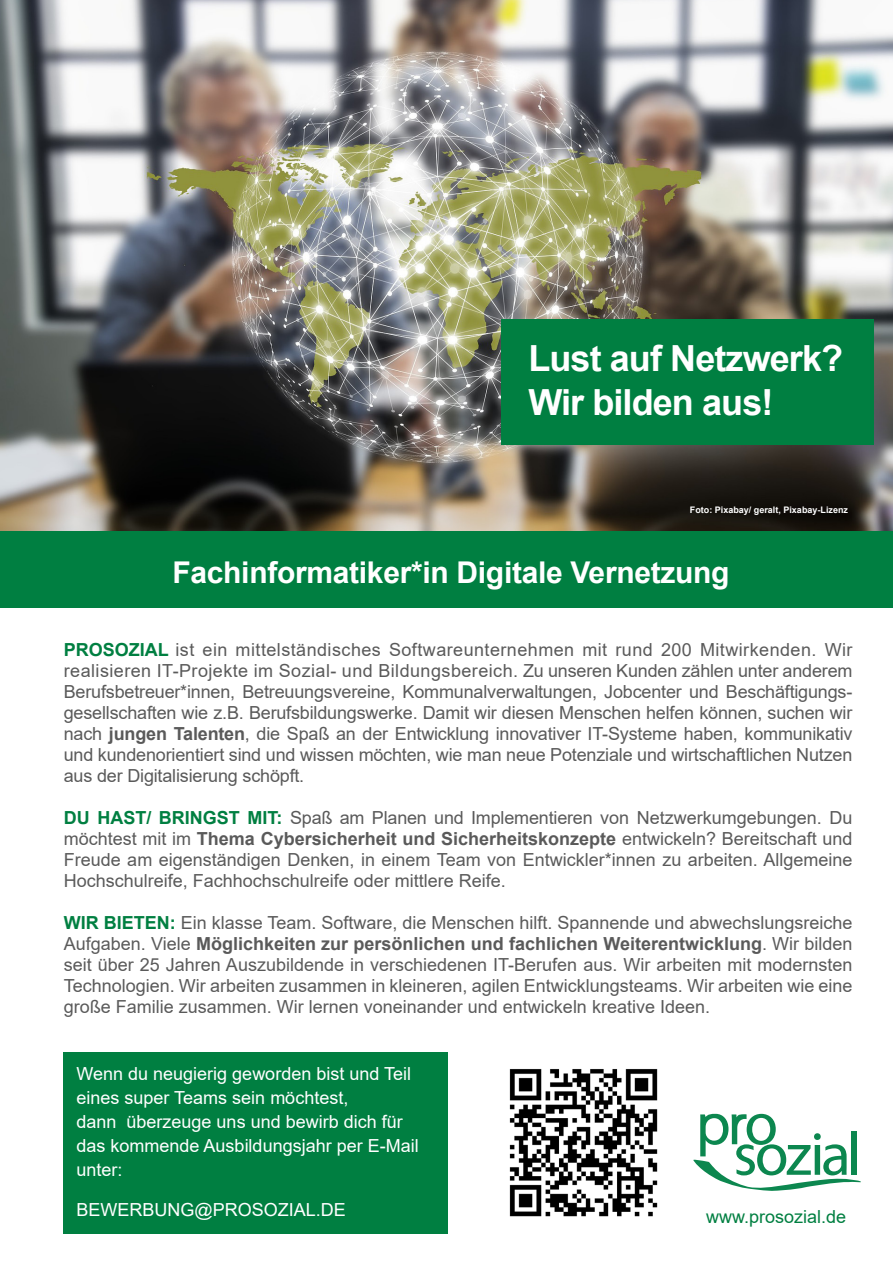
<style>
.page{position:relative;width:893px;height:1263px;background:#fff}
.page>*{position:absolute;margin:0;border:0;box-sizing:border-box;transform-origin:0 0}
.t1{font:700 36px/43.2px "Arial";letter-spacing:-.025em;color:#fff}
.t2{font:700 30px "Arial";letter-spacing:-.01em;color:#fff}
.t3{font:18px/21px "Arial";color:#5a5a5a;text-align:justify}
.t4{font:18px/24px "Arial";color:#fff}
.t5{font:18px "Arial";color:#007f41}
.t6{font:700 9px "Arial";color:#fff}
.s1{font-weight:700;color:#007f41}
.s2{font-weight:700}
</style>
<div class="page">
<div style="left:64px;top:1052px;width:384px;height:181px;background:#007f41"></div>
<img style="left:0;top:0;width:893px;height:531px">
<div style="left:502px;top:320px;width:372px;height:125px;background:#007f41"></div>
<div style="left:0;top:531px;width:893px;height:76px;background:#007f41"></div>
<img style="left:509px;top:1069px;width:149px;height:148px">
<svg style="left:693px;top:1114px;width:168px;height:77px"></svg>
<div style="left:851px;top:1131px;width:5px;height:44px;background:#0c874f"></div>
<h1 class="t1" style="left:528px;top:338px;width:316px">Lust auf Netzwerk?<br>Wir bilden aus!</h1>
<p class="t6" style="left:690px;top:503px;width:160px">Foto: Pixabay/ geralt, Pixabay-Lizenz</p>
<h2 class="t2" style="left:172px;top:551px;width:559px">Fachinformatiker*in Digitale Vernetzung</h2>
<p class="t3" style="left:64px;top:638px;width:790px"><span class="s1">PROSOZIAL</span> ist ein mittelständisches Softwareunternehmen mit rund 200 Mitwirkenden. Wir realisieren IT-Projekte im Sozial- und Bildungsbereich. Zu unseren Kunden zählen unter anderem Berufsbetreuer*innen, Betreuungsvereine, Kommunalverwaltungen, Jobcenter und Beschäftigungs&shy;gesellschaften wie z.B. Berufsbildungswerke. Damit wir diesen Menschen helfen können, suchen wir nach <span class="s2">jungen Talenten</span>, die Spaß an der Entwicklung innovativer IT-Systeme haben, kommunikativ und kundenorientiert sind und wissen möchten, wie man neue Potenziale und wirtschaftlichen Nutzen aus der Digitalisierung schöpft.</p>
<p class="t3" style="left:64px;top:807px;width:790px"><span class="s1">DU HAST/ BRINGST MIT:</span> Spaß am Planen und Implementieren von Netzwerkumgebungen. Du möchtest mit im <span class="s2">Thema Cybersicherheit und Sicherheitskonzepte</span> entwickeln? Bereitschaft und Freude am eigenständigen Denken, in einem Team von Entwickler*innen zu arbeiten. Allgemeine Hochschulreife, Fachhochschulreife oder mittlere Reife.</p>
<p class="t3" style="left:64px;top:912px;width:790px"><span class="s1">WIR BIETEN:</span> Ein klasse Team. Software, die Menschen hilft. Spannende und abwechslungsreiche Aufgaben. Viele <span class="s2">Möglichkeiten zur persönlichen und fachlichen Weiterentwicklung</span>. Wir bilden seit über 25 Jahren Auszubildende in verschiedenen IT-Berufen aus. Wir arbeiten mit modernsten Technologien. Wir arbeiten zusammen in kleineren, agilen Entwicklungsteams. Wir arbeiten wie eine große Familie zusammen. Wir lernen voneinander und entwickeln kreative Ideen.</p>
<p class="t4" style="left:77px;top:1061px;width:344px">Wenn du neugierig geworden bist und Teil eines super Teams sein möchtest,<br>dann überzeuge uns und bewirb dich für das kommende Ausbildungsjahr per E-Mail unter:</p>
<p class="t4" style="left:77px;top:1198px;width:271px">BEWERBUNG@PROSOZIAL.DE</p>
<p class="t5" style="left:706px;top:1204px;width:142px">www.prosozial.de</p>
</div>
